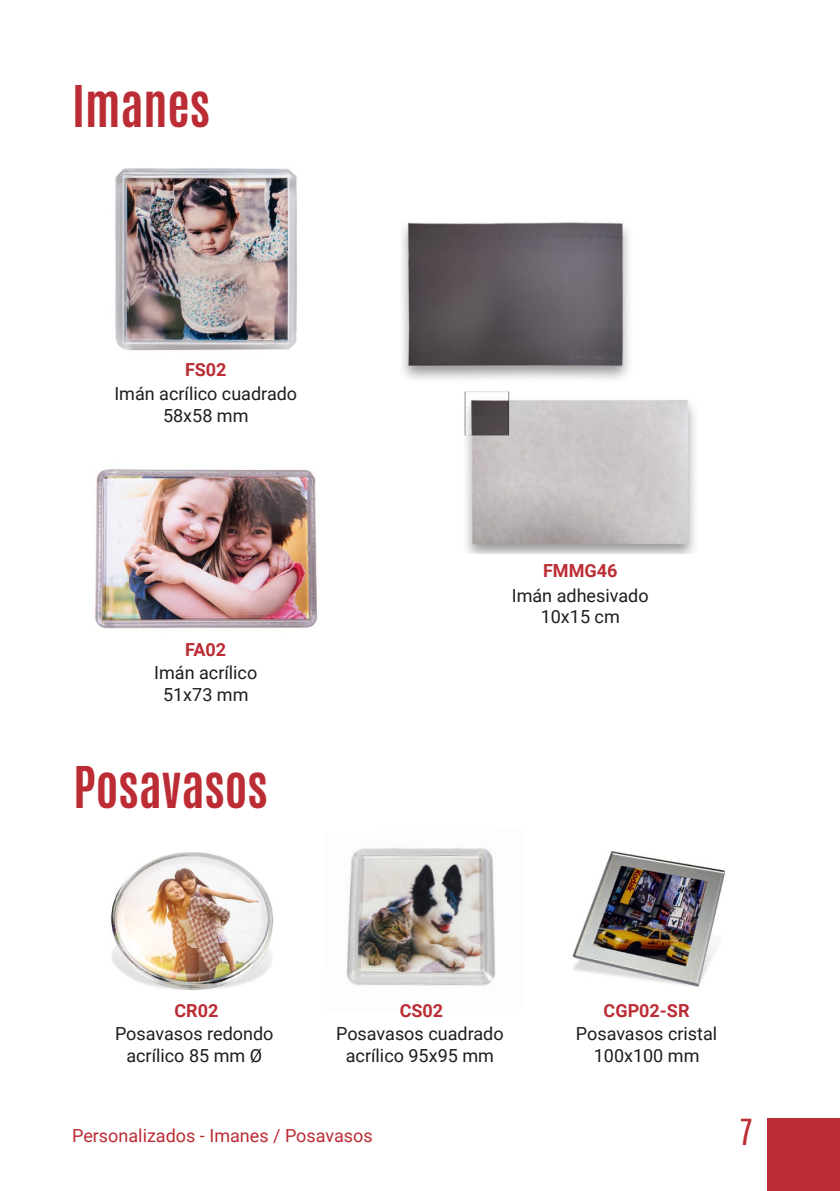
<style>
.page{position:relative;width:840px;height:1191px;background:#fff}
.page>*{position:absolute;margin:0;border:0;box-sizing:border-box;transform-origin:0 0}
.t1{font:700 48px "Antonio";color:#bc2c34}
.t2{font:30px "Antonio";color:#bc2c34}
.t3{font:18px/21.6px "Roboto";color:#1d1d1b;text-align:center}
.t4{font:18px "Roboto";color:#bc2c34}
.t5{font:700 18px "Roboto";color:#bc2c34}
</style>
<div class="page">
<div style="left:767px;top:1119px;width:72px;height:72px;background:#bc2c34"></div>
<img style="left:111px;top:852px;width:162px;height:138px">
<img style="left:346px;top:848px;width:150px;height:138px">
<img style="left:572px;top:850px;width:153px;height:137px">
<img style="left:401px;top:222px;width:228px;height:157px">
<img style="left:464px;top:391px;width:231px;height:162px">
<img style="left:115px;top:168px;width:182px;height:183px">
<img style="left:95px;top:469px;width:222px;height:160px">
<h1 class="t1" style="left:72px;top:70px;width:139px">Imanes</h1>
<p class="t5" style="left:185px;top:357px;width:43px">FS02</p>
<p class="t3" style="left:114px;top:382px;width:184px">Imán acrílico cuadrado<br>58x58 mm</p>
<p class="t5" style="left:185px;top:637px;width:42px">FA02</p>
<p class="t3" style="left:154px;top:661px;width:105px">Imán acrílico<br>51x73 mm</p>
<h1 class="t1" style="left:74px;top:751px;width:196px">Posavasos</h1>
<p class="t5" style="left:542px;top:558px;width:76px">FMMG46</p>
<p class="t3" style="left:511px;top:584px;width:138px">Imán adhesivado<br>10x15 cm</p>
<p class="t5" style="left:174px;top:998px;width:45px">CR02</p>
<p class="t5" style="left:399px;top:998px;width:45px">CS02</p>
<p class="t5" style="left:603px;top:998px;width:87px">CGP02-SR</p>
<p class="t3" style="left:115px;top:1022px;width:160px">Posavasos redondo acrílico 85 mm Ø</p>
<p class="t3" style="left:336px;top:1022px;width:169px">Posavasos cuadrado acrílico 95x95 mm</p>
<p class="t3" style="left:575px;top:1022px;width:143px">Posavasos cristal<br>100x100 mm</p>
<p class="t4" style="left:72px;top:1123px;width:302px">Personalizados - Imanes / Posavasos</p>
<h2 class="t2" style="left:739px;top:1109px;width:15px">7</h2>
</div>
